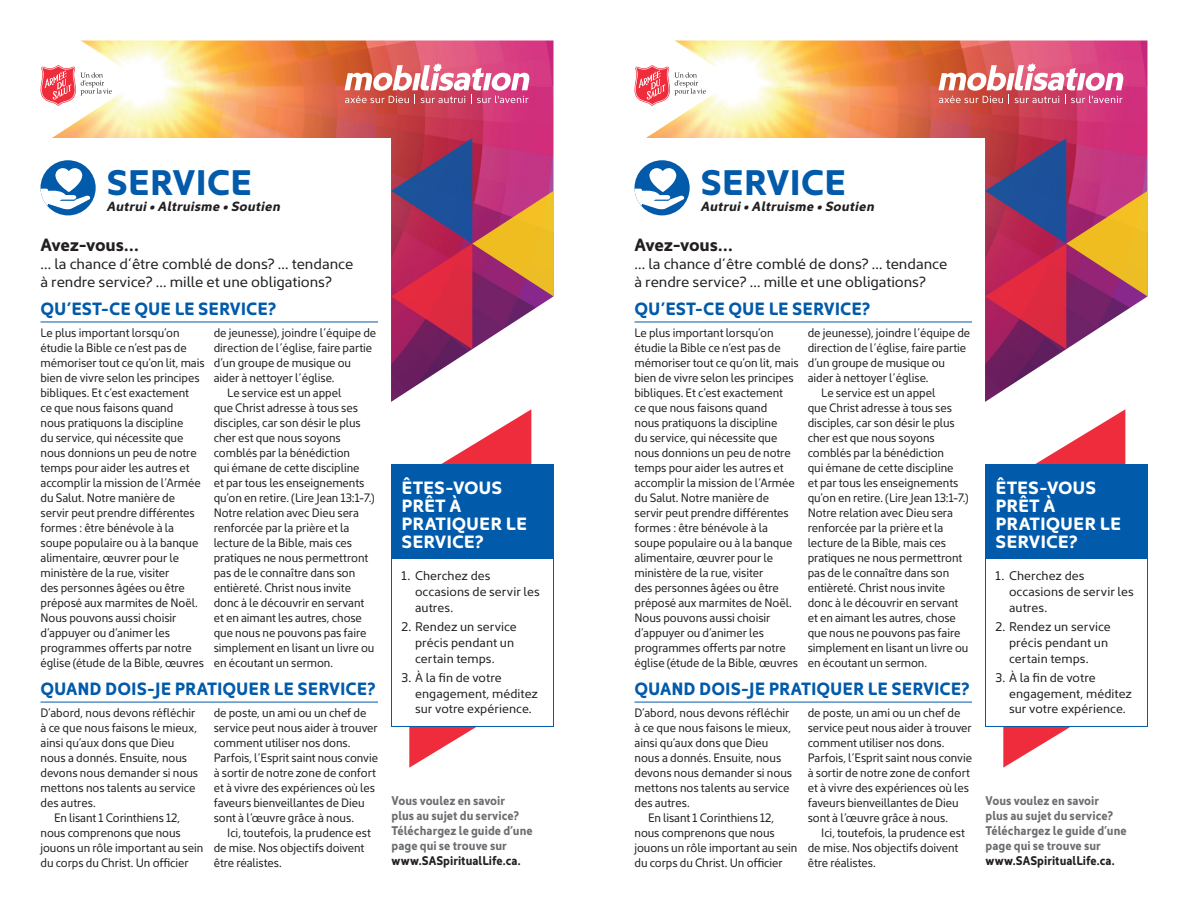
<style>
.page{position:relative;width:1188px;height:918px;background:#fff}
.page>*{position:absolute;margin:0;border:0;box-sizing:border-box;transform-origin:0 0}
.t1{font:700 36px "Kyrial Sans Pro";letter-spacing:-.005em;color:#015aaa}
.t2{font:700 18px "Kyrial Sans Pro";color:#015aaa;scale:.95 1}
.t3{font:700 18px/18px "Kyrial Sans Pro";color:#fff}
.t4{font:700 18px "Kyrial Sans Pro";letter-spacing:-.02em;color:#231f20}
.t5{font:15px/18px "Kyrial Sans Pro";letter-spacing:-.005em;color:#231f20}
.t6{font:italic 700 13.5px "Kyrial Sans Pro";letter-spacing:.01em;color:#231f20}
.t7{font:12.75px/15.8px "Kyrial Sans Pro";letter-spacing:.005em;color:#231f20}
.t8{font:700 12.75px/15px "Kyrial Sans Pro";letter-spacing:.005em;color:#6c6d70;scale:.9 1}
.t9{font:12.3px/15px "Kyrial Sans Pro";letter-spacing:-.005em;color:#231f20;scale:.93 1}
.s1{color:#231f20}
</style>
<div class="page">
<svg style="left:409px;top:409px;width:122px;height:359px"></svg>
<svg style="left:1003px;top:409px;width:122px;height:359px"></svg>
<img style="left:52px;top:40px;width:502px;height:362px">
<img style="left:646px;top:40px;width:502px;height:362px">
<svg style="left:391px;top:138px;width:163px;height:211px;background:#ab4e69"></svg>
<svg style="left:985px;top:138px;width:163px;height:211px;background:#ab4e69"></svg>
<div style="left:391px;top:464px;width:163px;height:263px;background:#fff;border:1px solid #015aaa"></div>
<div style="left:985px;top:464px;width:163px;height:263px;background:#fff;border:1px solid #015aaa"></div>
<div style="left:392px;top:465px;width:162px;height:94px;background:#015aaa"></div>
<div style="left:986px;top:465px;width:162px;height:94px;background:#015aaa"></div>
<div style="left:40px;top:138px;width:351px;height:296px;background:#fff"></div>
<div style="left:634px;top:138px;width:351px;height:296px;background:#fff"></div>
<hr style="left:40px;top:322px;width:338px;height:1px;background:#015aaa">
<hr style="left:40px;top:702px;width:338px;height:1px;background:#015aaa">
<hr style="left:634px;top:322px;width:338px;height:1px;background:#015aaa">
<hr style="left:634px;top:702px;width:338px;height:1px;background:#015aaa">
<div style="left:41px;top:160px;width:55px;height:55px;background:#015aaa;border-radius:50%"></div>
<svg style="left:40px;top:168px;width:50px;height:42px"></svg>
<div style="left:634px;top:160px;width:56px;height:55px;background:#015aaa;border-radius:50%"></div>
<svg style="left:634px;top:168px;width:50px;height:42px"></svg>
<svg style="left:345px;top:63px;width:185px;height:41px"></svg>
<svg style="left:939px;top:63px;width:185px;height:41px"></svg>
<svg style="left:40px;top:65px;width:72px;height:41px"></svg>
<svg style="left:634px;top:65px;width:72px;height:41px"></svg>
<p class="t1" style="left:106px;top:156px;width:147px">SERVICE</p>
<p class="t6" style="left:106px;top:197px;width:175px">Autrui • Altruisme • Soutien</p>
<p class="t4" style="left:40px;top:231px;width:100px">Avez-vous…</p>
<p class="t5" style="left:40px;top:253px;width:314px">… la chance d’être comblé de dons? … tendance à rendre service? … mille et une obligations?</p>
<p class="t2" style="left:40px;top:296px;width:250px">QU’EST-CE QUE LE SERVICE?</p>
<p class="t9" style="left:40px;top:324px;width:178px">Le plus important lorsqu’on étudie la Bible ce n’est pas de mémoriser tout ce qu’on lit, mais bien de vivre selon les principes bibliques. Et c’est exactement<br>ce que nous faisons quand<br>nous pratiquons la discipline<br>du service, qui nécessite que nous donnions un peu de notre temps pour aider les autres et accomplir la mission de l’Armée du Salut. Notre manière de servir peut prendre différentes formes : être bénévole à la soupe populaire ou à la banque alimentaire, œuvrer pour le ministère de la rue, visiter<br>des personnes âgées ou être préposé aux marmites de Noël.<br>Nous pouvons aussi choisir d’appuyer ou d’animer les programmes offerts par notre église (étude de la Bible, œuvres</p>
<p class="t9" style="left:214px;top:324px;width:176px">de jeunesse), joindre l’équipe de direction de l’église, faire partie d’un groupe de musique ou aider à nettoyer l’église.</p>
<p class="t9" style="left:214px;top:384px;width:174px;text-indent:14px">Le service est un appel<br>que Christ adresse à tous ses disciples, car son désir le plus cher est que nous soyons comblés par la bénédiction<br>qui émane de cette discipline<br>et par tous les enseignements qu’on en retire. (Lire Jean 13:1-7.)<br>Notre relation avec Dieu sera renforcée par la prière et la lecture de la Bible, mais ces pratiques ne nous permettront pas de le connaître dans son entièreté. Christ nous invite donc à le découvrir en servant et en aimant les autres, chose que nous ne pouvons pas faire simplement en lisant un livre ou en écoutant un sermon.</p>
<p class="t2" style="left:40px;top:676px;width:354px">QUAND DOIS-JE PRATIQUER LE SERVICE?</p>
<p class="t9" style="left:40px;top:704px;width:171px">D’abord, nous devons réfléchir à ce que nous faisons le mieux, ainsi qu’aux dons que Dieu nous a donnés. Ensuite, nous devons nous demander si nous mettons nos talents au service des autres.</p>
<p class="t9" style="left:40px;top:809px;width:177px;text-indent:14px">En lisant 1 Corinthiens 12, nous comprenons que nous jouons un rôle important au sein du corps du Christ. Un officier</p>
<p class="t9" style="left:214px;top:704px;width:178px">de poste, un ami ou un chef de service peut nous aider à trouver comment utiliser nos dons.<br>Parfois, l’Esprit saint nous convie à sortir de notre zone de confort et à vivre des expériences où les faveurs bienveillantes de Dieu sont à l’œuvre grâce à nous.</p>
<p class="t9" style="left:214px;top:824px;width:171px;text-indent:14px">Ici, toutefois, la prudence est de mise. Nos objectifs doivent être réalistes.</p>
<p class="t1" style="left:700px;top:156px;width:147px">SERVICE</p>
<p class="t6" style="left:700px;top:197px;width:175px">Autrui • Altruisme • Soutien</p>
<p class="t4" style="left:634px;top:231px;width:100px">Avez-vous…</p>
<p class="t5" style="left:634px;top:253px;width:314px">… la chance d’être comblé de dons? … tendance à rendre service? … mille et une obligations?</p>
<p class="t2" style="left:634px;top:296px;width:250px">QU’EST-CE QUE LE SERVICE?</p>
<p class="t9" style="left:634px;top:324px;width:178px">Le plus important lorsqu’on étudie la Bible ce n’est pas de mémoriser tout ce qu’on lit, mais bien de vivre selon les principes bibliques. Et c’est exactement<br>ce que nous faisons quand<br>nous pratiquons la discipline<br>du service, qui nécessite que nous donnions un peu de notre temps pour aider les autres et accomplir la mission de l’Armée du Salut. Notre manière de servir peut prendre différentes formes : être bénévole à la soupe populaire ou à la banque alimentaire, œuvrer pour le ministère de la rue, visiter<br>des personnes âgées ou être préposé aux marmites de Noël.<br>Nous pouvons aussi choisir d’appuyer ou d’animer les programmes offerts par notre église (étude de la Bible, œuvres</p>
<p class="t9" style="left:808px;top:324px;width:176px">de jeunesse), joindre l’équipe de direction de l’église, faire partie d’un groupe de musique ou aider à nettoyer l’église.</p>
<p class="t9" style="left:808px;top:384px;width:174px;text-indent:14px">Le service est un appel<br>que Christ adresse à tous ses disciples, car son désir le plus cher est que nous soyons comblés par la bénédiction<br>qui émane de cette discipline<br>et par tous les enseignements qu’on en retire. (Lire Jean 13:1-7.)<br>Notre relation avec Dieu sera renforcée par la prière et la lecture de la Bible, mais ces pratiques ne nous permettront pas de le connaître dans son entièreté. Christ nous invite donc à le découvrir en servant et en aimant les autres, chose que nous ne pouvons pas faire simplement en lisant un livre ou en écoutant un sermon.</p>
<p class="t2" style="left:634px;top:676px;width:354px">QUAND DOIS-JE PRATIQUER LE SERVICE?</p>
<p class="t9" style="left:634px;top:704px;width:171px">D’abord, nous devons réfléchir à ce que nous faisons le mieux, ainsi qu’aux dons que Dieu nous a donnés. Ensuite, nous devons nous demander si nous mettons nos talents au service des autres.</p>
<p class="t9" style="left:634px;top:809px;width:177px;text-indent:14px">En lisant 1 Corinthiens 12, nous comprenons que nous jouons un rôle important au sein du corps du Christ. Un officier</p>
<p class="t3" style="left:402px;top:477px;width:127px">ÊTES-VOUS<br>PRÊT À<br>PRATIQUER LE<br>SERVICE?</p>
<p class="t7" style="left:415px;top:567px;width:126px;text-indent:-14px">1. Cherchez des occasions de servir les autres.</p>
<p class="t7" style="left:415px;top:618px;width:103px;text-indent:-14px">2. Rendez un service précis pendant un certain temps.</p>
<p class="t7" style="left:415px;top:669px;width:125px;text-indent:-14px">3. À la fin de votre engagement, méditez sur votre expérience.</p>
<p class="t3" style="left:996px;top:477px;width:127px">ÊTES-VOUS<br>PRÊT À<br>PRATIQUER LE<br>SERVICE?</p>
<p class="t7" style="left:1009px;top:567px;width:126px;text-indent:-14px">1. Cherchez des occasions de servir les autres.</p>
<p class="t7" style="left:1009px;top:618px;width:103px;text-indent:-14px">2. Rendez un service précis pendant un certain temps.</p>
<p class="t7" style="left:1009px;top:669px;width:125px;text-indent:-14px">3. À la fin de votre engagement, méditez sur votre expérience.</p>
<p class="t9" style="left:808px;top:704px;width:178px">de poste, un ami ou un chef de service peut nous aider à trouver comment utiliser nos dons.<br>Parfois, l’Esprit saint nous convie à sortir de notre zone de confort et à vivre des expériences où les faveurs bienveillantes de Dieu sont à l’œuvre grâce à nous.</p>
<p class="t9" style="left:808px;top:824px;width:171px;text-indent:14px">Ici, toutefois, la prudence est de mise. Nos objectifs doivent être réalistes.</p>
<p class="t8" style="left:392px;top:792px;width:158px">Vous voulez en savoir<br>plus au sujet du service?<br>Téléchargez le guide d’une page qui se trouve sur <span class="s1">www.SASpiritualLife.ca.</span></p>
<p class="t8" style="left:986px;top:792px;width:158px">Vous voulez en savoir<br>plus au sujet du service?<br>Téléchargez le guide d’une page qui se trouve sur <span class="s1">www.SASpiritualLife.ca.</span></p>
</div>
